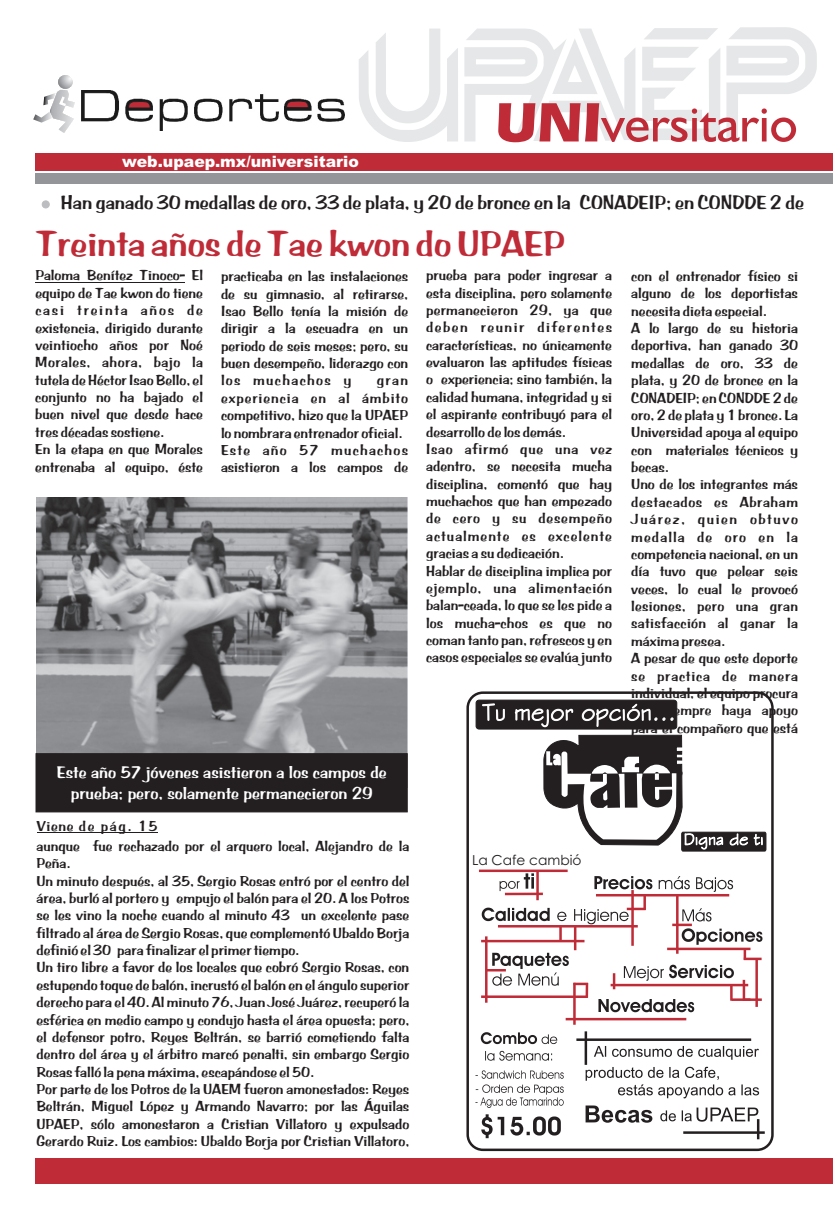
<style>
.page{position:relative;width:833px;height:1205px;background:#fff}
.page>*{position:absolute;margin:0;border:0;box-sizing:border-box;transform-origin:0 0}
.t1{font:37.5px "BRADDON";color:#bf2b37}
.t2{font:20px "BRADDON";color:#231f20}
.t3{font:17.5px/20.2px "BRADDON";color:#fff;text-align:center}
.t4{font:900 15.75px "Arial";color:#fff}
.t5{font:15px/17.4px "BRADDON";color:#231f20}
.t6{font:15px "BRADDON";letter-spacing:.075em;color:#231f20}
.t7{font:13.75px "Century Gothic";color:#231f20}
</style>
<div class="page">
<svg style="left:359px;top:27px;width:458px;height:115px"></svg>
<div style="left:35px;top:153px;width:798px;height:17px;background:#bf2b37"></div>
<div style="left:35px;top:173px;width:798px;height:10px;background:#939598"></div>
<svg style="left:498px;top:103px;width:298px;height:39px"></svg>
<div style="left:42px;top:201px;width:7px;height:7px;background:#bcbdc0;border:1px solid #bcbdc0;border-radius:50%"></div>
<svg style="left:33px;top:75px;width:42px;height:58px"></svg>
<div style="left:35px;top:1158px;width:798px;height:25px;background:#bf2b37"></div>
<hr style="left:35px;top:282px;width:150px;height:1px;background:#231f20">
<hr style="left:37px;top:832px;width:120px;height:1px;background:#231f20">
<img style="left:37px;top:497px;width:370px;height:256px">
<div style="left:36px;top:753px;width:371px;height:59px;background:#231f20"></div>
<img style="left:81px;top:90px;width:264px;height:40px">
<svg style="left:128px;top:101px;width:23px;height:7px"></svg>
<svg style="left:286px;top:101px;width:23px;height:7px"></svg>
<div style="left:466px;top:691px;width:308px;height:460px;border:3px solid #231f20;border-radius:15px"></div>
<div style="left:476px;top:700px;width:201px;height:29px;background:#231f20;border:1px solid #231f20;border-radius:3px"></div>
<svg style="left:482px;top:691px;width:284px;height:161px"></svg>
<svg style="left:500px;top:873px;width:34px;height:18px"></svg>
<hr style="left:479px;top:869px;width:89px;height:3px;background:#bf2b37">
<hr style="left:536px;top:870px;width:3px;height:30px;background:#bf2b37">
<hr style="left:505px;top:892px;width:38px;height:3px;background:#bf2b37">
<hr style="left:596px;top:894px;width:133px;height:2px;background:#bf2b37">
<hr style="left:676px;top:894px;width:2px;height:60px;background:#bf2b37">
<hr style="left:631px;top:890px;width:3px;height:56px;background:#bf2b37">
<svg style="left:594px;top:876px;width:139px;height:16px"></svg>
<hr style="left:485px;top:936px;width:2px;height:66px;background:#bf2b37">
<hr style="left:566px;top:1018px;width:120px;height:2px;background:#bf2b37">
<hr style="left:573px;top:983px;width:3px;height:42px;background:#bf2b37">
<hr style="left:481px;top:995px;width:107px;height:3px;background:#bf2b37">
<hr style="left:481px;top:940px;width:103px;height:2px;background:#bf2b37">
<hr style="left:755px;top:958px;width:3px;height:49px;background:#bf2b37">
<hr style="left:743px;top:998px;width:19px;height:3px;background:#bf2b37">
<hr style="left:743px;top:980px;width:2px;height:20px;background:#bf2b37">
<svg style="left:598px;top:999px;width:96px;height:13px"></svg>
<svg style="left:482px;top:907px;width:280px;height:82px"></svg>
<hr style="left:643px;top:894px;width:3px;height:16px;background:#bf2b37">
<hr style="left:730px;top:985px;width:3px;height:15px;background:#bf2b37">
<hr style="left:732px;top:998px;width:18px;height:3px;background:#bf2b37">
<hr style="left:573px;top:982px;width:15px;height:3px;background:#bf2b37">
<hr style="left:585px;top:983px;width:3px;height:15px;background:#bf2b37">
<hr style="left:576px;top:1038px;width:175px;height:3px;background:#231f20">
<hr style="left:585px;top:1031px;width:2px;height:34px;background:#231f20">
<svg style="left:594px;top:1046px;width:165px;height:14px"></svg>
<svg style="left:586px;top:1067px;width:173px;height:31px"></svg>
<svg style="left:585px;top:1105px;width:67px;height:17px"></svg>
<svg style="left:660px;top:1107px;width:98px;height:14px"></svg>
<hr style="left:683px;top:1131px;width:82px;height:3px;background:#231f20">
<hr style="left:757px;top:1119px;width:2px;height:20px;background:#231f20">
<svg style="left:481px;top:1032px;width:76px;height:28px"></svg>
<svg style="left:475px;top:1070px;width:89px;height:38px"></svg>
<svg style="left:481px;top:1114px;width:80px;height:24px"></svg>
<p class="t4" style="left:122px;top:156px;width:238px">web.upaep.mx/universitario</p>
<h2 class="t2" style="left:61px;top:191px;width:745px">Han ganado 30 medallas de oro, 33 de plata, y 20 de bronce en la CONADEIP; en CONDDE 2 de</h2>
<h1 class="t1" style="left:36px;top:222px;width:530px">Treinta años de Tae kwon do UPAEP</h1>
<p class="t5" style="left:221px;top:268px;width:189px;text-align:justify">practicaba en las instalaciones de su gimnasio, al retirarse, Isao Bello tenía la misión de dirigir a la escuadra en un periodo de seis meses; pero, su buen desempeño, liderazgo con los muchachos y</p>
<p class="t5" style="left:426px;top:267px;width:187px">prueba para poder ingresar a esta disciplina, pero solamente permanecieron 29, ya que deben reunir diferentes características, no únicamente evaluaron las aptitudes físicas o experiencia; sino también, la calidad humana, integridad y si el aspirante contribuyó para el desarrollo de los demás.<br>Isao afirmó que una vez adentro, se necesita mucha disciplina, comentó que hay muchachos que han empezado de cero y su desempeño actualmente es excelente gracias a su dedicación.<br>Hablar de disciplina implica por ejemplo, una alimentación balan-ceada, lo que se les pide a los mucha-chos es que no coman tanto pan, refrescos y en casos especiales se evalúa junto</p>
<p class="t5" style="left:631px;top:268px;width:168px">con el entrenador físico si alguno de los deportistas necesita dieta especial.<br>A lo largo de su historia deportiva, han ganado 30 medallas de oro, 33 de plata, y 20 de bronce en la<br>CONADEIP; en CONDDE 2 de oro, 2 de plata y 1 bronce. La<br>Universidad apoya al equipo con materiales técnicos y becas.<br>Uno de los integrantes más destacados es Abraham<br>Juárez, quien obtuvo medalla de oro en la competencia nacional, en un día tuvo que pelear seis veces, lo cual le provocó lesiones, pero una gran satisfacción al ganar la máxima presea.<br>A pesar de que este deporte se practica de manera individual, el equipo procura que siempre haya apoyo para el compañero que está</p>
<p class="t5" style="left:35px;top:267px;width:169px">Paloma Benítez Tinoco- El equipo de Tae kwon do tiene casi treinta años de existencia, dirigido durante veintiocho años por Noé<br>Morales, ahora, bajo la tutela de Héctor Isao Bello, el conjunto no ha bajado el buen nivel que desde hace tres décadas sostiene.<br>En la etapa en que Morales entrenaba al equipo, éste</p>
<p class="t5" style="left:221px;top:372px;width:189px;text-indent:156px">gran experiencia en al ámbito competitivo, hizo que la UPAEP lo nombrara entrenador oficial.<br>Este año 57 muchachos asistieron a los campos de</p>
<p class="t3" style="left:57px;top:763px;width:331px">Este año 57 jóvenes asistieron a los campos de prueba; pero, solamente permanecieron 29</p>
<p class="t6" style="left:37px;top:817px;width:122px">Viene de pág. 15</p>
<p class="t5" style="left:36px;top:838px;width:374px">aunque fue rechazado por el arquero local, Alejandro de la Peña.<br>Un minuto después, al 35, Sergio Rosas entró por el centro del área, burló al portero y empujo el balón para el 20. A los Potros se les vino la noche cuando al minuto 43 un excelente pase filtrado al área de Sergio Rosas, que complementó Ubaldo Borja definió el 30 para finalizar el primer tiempo.<br>Un tiro libre a favor de los locales que cobró Sergio Rosas, con estupendo toque de balón, incrustó el balón en el ángulo superior derecho para el 40. Al minuto 76, Juan José Juárez, recuperó la esférica en medio campo y condujo hasta el área opuesta; pero, el defensor potro, Reyes Beltrán, se barrió cometiendo falta dentro del área y el árbitro marcó penalti, sin embargo Sergio Rosas falló la pena máxima, escapándose el 50.<br>Por parte de los Potros de la UAEM fueron amonestados: Reyes Beltrán, Miguel López y Armando Navarro; por las Águilas UPAEP, sólo amonestaron a Cristian Villatoro y expulsado Gerardo Ruiz. Los cambios: Ubaldo Borja por Cristian Villatoro,</p>
<p class="t7" style="left:472px;top:854px;width:111px">La Cafe cambió</p>
</div>
